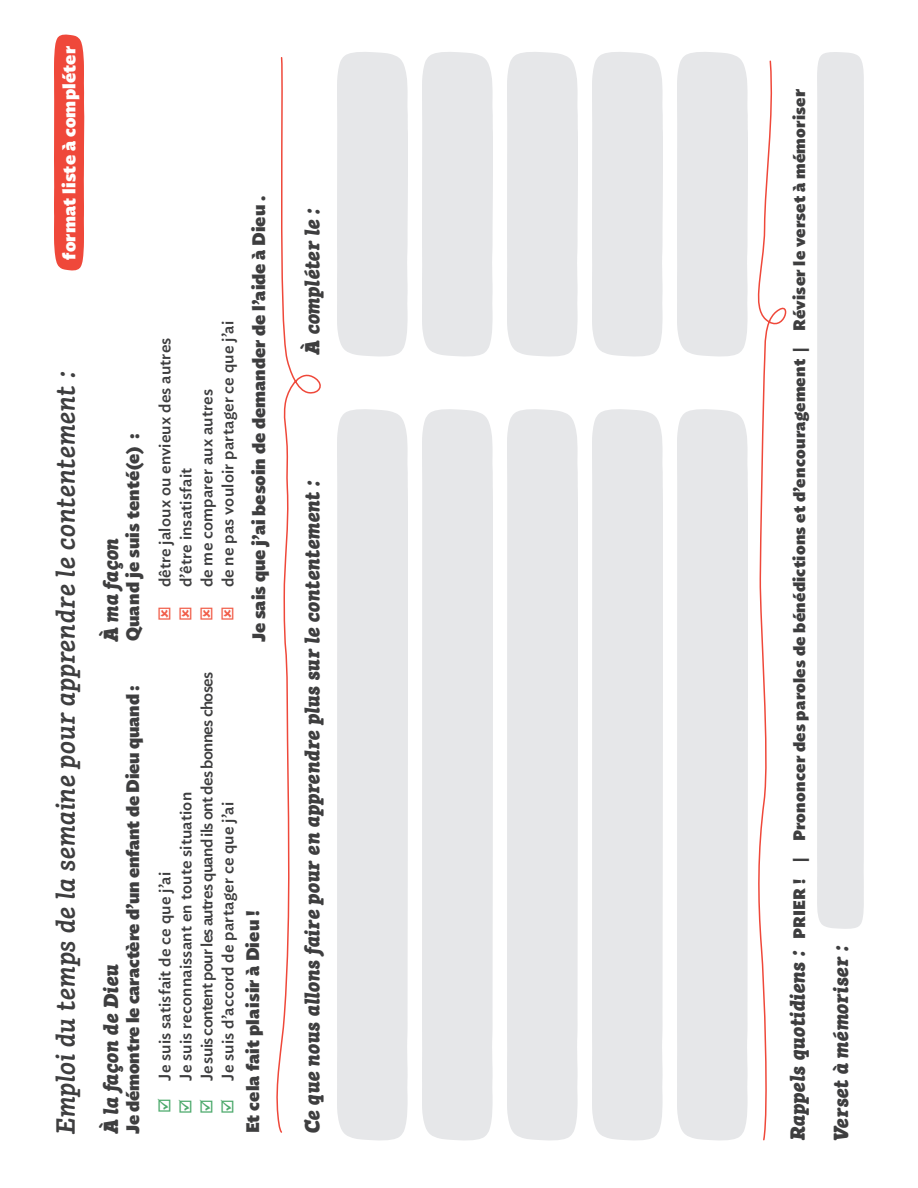
<style>
.page{position:relative;width:918px;height:1188px;background:#fff}
.page>*{position:absolute;margin:0;border:0;box-sizing:border-box;transform-origin:0 0}
.t1{font:italic 700 27px "Suhmo Pro";letter-spacing:.005em;color:#3e3e3f}
.t2{font:italic 900 21px/43.2px "Suhmo Pro";letter-spacing:.015em;color:#3e3e3f}
.t3{font:900 18px "Ideal Sans";color:#3e3e3f}
.t4{font:900 18px "Ideal Sans";letter-spacing:.01em;color:#fff}
.t5{font:italic 700 18px "Ideal Sans";color:#fff}
.t6{font:500 16.5px/21px "Ideal Sans";letter-spacing:.01em;color:#3e3e3f}
.t7{font:900 16.5px "Ideal Sans";letter-spacing:.015em;color:#3e3e3f}
.s1{font-size:18px}
</style>
<div class="page">
<svg style="left:54px;top:34px;width:31px;height:237px;background:#f05447"></svg>
<svg style="left:757px;top:60px;width:30px;height:1081px"></svg>
<div style="left:817px;top:52px;width:47px;height:877px;background:#e6e7e9"></div>
<div style="left:337px;top:415px;width:71px;height:726px;background:#e6e7e9"></div>
<div style="left:337px;top:52px;width:71px;height:305px;background:#e6e7e9"></div>
<div style="left:422px;top:415px;width:71px;height:726px;background:#e6e7e9"></div>
<div style="left:422px;top:52px;width:71px;height:305px;background:#e6e7e9"></div>
<div style="left:507px;top:415px;width:71px;height:726px;background:#e6e7e9"></div>
<div style="left:507px;top:52px;width:71px;height:305px;background:#e6e7e9"></div>
<div style="left:592px;top:415px;width:71px;height:726px;background:#e6e7e9"></div>
<div style="left:592px;top:52px;width:71px;height:305px;background:#e6e7e9"></div>
<div style="left:677px;top:415px;width:71px;height:726px;background:#e6e7e9"></div>
<div style="left:677px;top:52px;width:71px;height:305px;background:#e6e7e9"></div>
<svg style="left:276px;top:57px;width:45px;height:1076px"></svg>
<p class="t4" style="left:54px;top:260px;width:215px;rotate:-90deg">format liste à compléter</p>
<p class="t5" style="left:55px;top:149px;width:90px;rotate:-90deg">point form</p>
<h1 class="t1" style="left:48px;top:1134px;width:765px;rotate:-90deg">Emploi du temps de la semaine pour apprendre le contentement :</h1>
<p class="t3" style="left:118px;top:641px;width:209px;rotate:-90deg">Quand je suis tenté(e) :</p>
<p class="t2" style="left:89px;top:641px;width:105px;rotate:-90deg">À ma façon</p>
<p class="t3" style="left:118px;top:1134px;width:451px;rotate:-90deg">Je démontre le caractère d’un enfant de Dieu quand :</p>
<p class="t2" style="left:89px;top:1133px;width:171px;rotate:-90deg">À la façon de Dieu</p>
<p class="t6" style="left:153px;top:587px;width:268px;rotate:-90deg">dêtre jaloux ou envieux des autres d’être insatisfait<br>de me comparer aux autres<br>de ne pas vouloir partager ce que j’ai</p>
<p class="t3" style="left:244px;top:642px;width:448px;rotate:-90deg">Je sais que j’ai besoin de demander de l’aide à Dieu .</p>
<p class="t6" style="left:153px;top:1081px;width:411px;rotate:-90deg">Je suis satisfait de ce que j’ai<br>Je suis reconnaissant en toute situation<br>Je suis content pour les autres quand ils ont des bonnes choses Je suis d’accord de partager ce que j’ai</p>
<p class="t3" style="left:238px;top:1133px;width:225px;rotate:-90deg">Et cela fait plaisir à Dieu !</p>
<p class="t2" style="left:290px;top:354px;width:147px;rotate:-90deg">À compléter le :</p>
<p class="t2" style="left:290px;top:1133px;width:654px;rotate:-90deg">Ce que nous allons faire pour en apprendre plus sur le contentement :</p>
<p class="t7" style="left:786px;top:939px;width:851px;rotate:-90deg">PRIER ! | Prononcer des paroles de bénédictions et d’encouragement | Réviser le verset à mémorise<span class="s1">r</span></p>
<p class="t2" style="left:776px;top:1141px;width:197px;rotate:-90deg">Rappels quotidiens :<br>Verset à mémoriser :</p>
</div>
